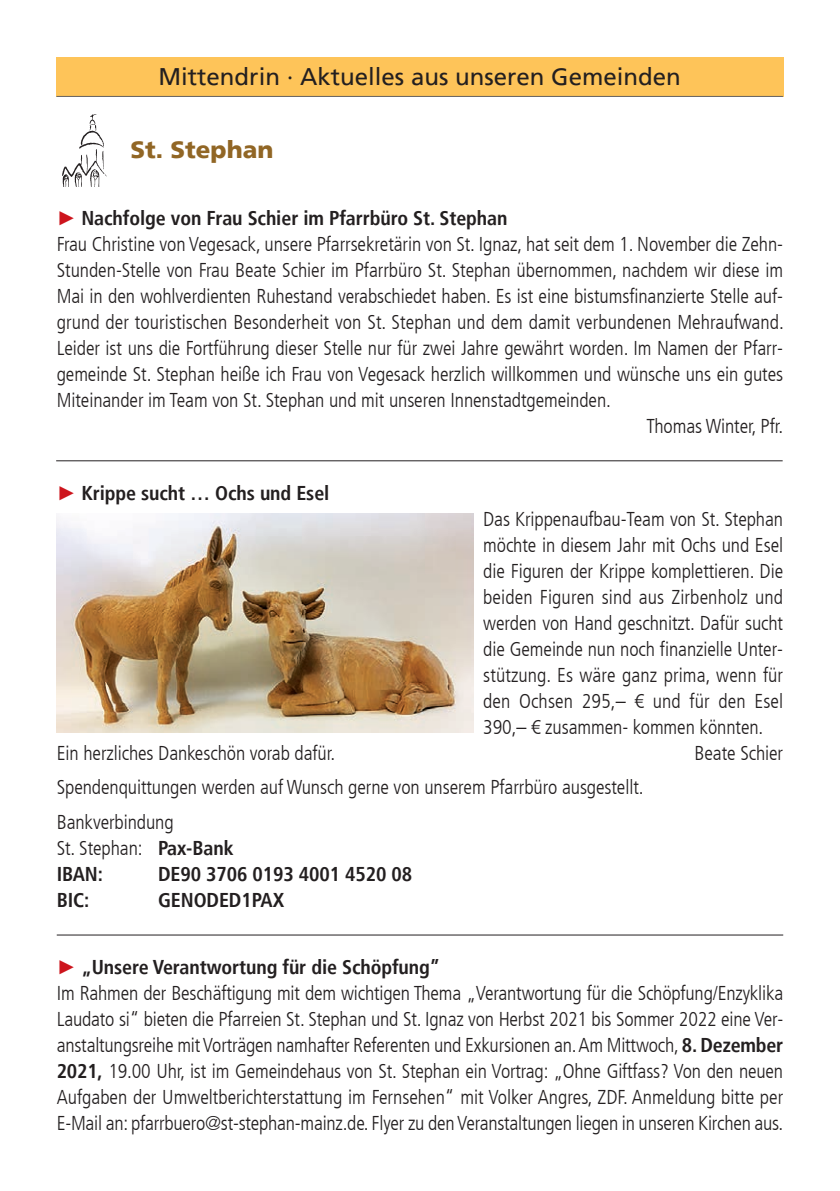
<style>
.page{position:relative;width:840px;height:1191px;background:#fff}
.page>*{position:absolute;margin:0;border:0;box-sizing:border-box;transform-origin:0 0}
.t1{font:24px "Frutiger LT";color:#231f20}
.t2{font:900 24px "Frutiger LT";color:#916625}
.t3{font:300 condensed 20px/26px "Frutiger LT";letter-spacing:-.005em;color:#231f20}
.t4{font:700 condensed 20px "Frutiger LT";letter-spacing:-.005em;color:#231f20}
.s1{font-family:"Arial";font-weight:400;font-stretch:normal;color:#cd151d}
.s2{font-weight:700}
</style>
<div class="page">
<div style="left:56px;top:57px;width:726px;height:39px;background:#fec459"></div>
<hr style="left:56px;top:96px;width:726px;height:1px;background:#636366">
<hr style="left:56px;top:460px;width:726px;height:1px;background:#231f20">
<img style="left:62px;top:114px;width:45px;height:72px">
<img style="left:57px;top:513px;width:416px;height:219px">
<hr style="left:57px;top:934px;width:725px;height:1px;background:#231f20">
<p class="t1" style="left:158px;top:62px;width:523px">Mittendrin · Aktuelles aus unseren Gemeinden</p>
<p class="t2" style="left:130px;top:135px;width:144px">St. Stephan</p>
<p class="t4" style="left:57px;top:206px;width:452px"><span class="s1">►</span> Nachfolge von Frau Schier im Pfarrbüro St. Stephan</p>
<p class="t3" style="left:57px;top:231px;width:727px">Frau Christine von Vegesack, unsere Pfarrsekretärin von St. Ignaz, hat seit dem 1. November die Zehn-</p>
<p class="t3" style="left:57px;top:257px;width:727px">Stunden-Stelle von Frau Beate Schier im Pfarrbüro St. Stephan übernommen, nachdem wir diese im</p>
<p class="t3" style="left:57px;top:283px;width:727px">Mai in den wohlverdienten Ruhestand verabschiedet haben. Es ist eine bistumsfinanzierte Stelle auf-</p>
<p class="t3" style="left:57px;top:309px;width:728px">grund der touristischen Besonderheit von St. Stephan und dem damit verbundenen Mehraufwand.</p>
<p class="t3" style="left:57px;top:335px;width:727px">Leider ist uns die Fortführung dieser Stelle nur für zwei Jahre gewährt worden. Im Namen der Pfarr-</p>
<p class="t3" style="left:57px;top:361px;width:727px">gemeinde St. Stephan heiße ich Frau von Vegesack herzlich willkommen und wünsche uns ein gutes</p>
<p class="t3" style="left:57px;top:387px;width:555px">Miteinander im Team von St. Stephan und mit unseren Innenstadtgemeinden.</p>
<p class="t3" style="left:646px;top:413px;width:138px">Thomas Winter, Pfr.</p>
<p class="t4" style="left:57px;top:481px;width:274px"><span class="s1">►</span> Krippe sucht … Ochs und Esel</p>
<p class="t3" style="left:483px;top:506px;width:301px;text-align:justify">Das Krippenaufbau-Team von St. Stephan möchte in diesem Jahr mit Ochs und Esel die Figuren der Krippe komplettieren. Die beiden Figuren sind aus Zirbenholz und werden von Hand geschnitzt. Dafür sucht die Gemeinde nun noch finanzielle Unter&shy;stützung. Es wäre ganz prima, wenn für den Ochsen 295,– € und für den Esel 390,– € zusammen- kommen könnten.</p>
<p class="t3" style="left:57px;top:740px;width:280px">Ein herzliches Dankeschön vorab dafür.</p>
<p class="t3" style="left:694px;top:740px;width:90px">Beate Schier</p>
<p class="t3" style="left:57px;top:774px;width:588px">Spendenquittungen werden auf Wunsch gerne von unserem Pfarrbüro ausgestellt.</p>
<p class="t3" style="left:57px;top:809px;width:178px">Bankverbindung<br>St. Stephan: <span class="s2">Pax-Bank<br>IBAN:</span></p>
<p class="t4" style="left:158px;top:862px;width:255px">DE90 3706 0193 4001 4520 08</p>
<p class="t4" style="left:57px;top:888px;width:34px">BIC:</p>
<p class="t4" style="left:158px;top:888px;width:128px">GENODED1PAX</p>
<p class="t3" style="left:57px;top:954px;width:727px"><span class="s1">►</span> <span class="s2">„Unsere Verantwortung für die Schöpfung”<br></span>Im Rahmen der Beschäftigung mit dem wichtigen Thema „Verantwortung für die Schöpfung/Enzyklika Laudato si“ bieten die Pfarreien St. Stephan und St. Ignaz von Herbst 2021 bis Sommer 2022 eine Ver&shy;anstaltungsreihe mit Vorträgen namhafter Referenten und Exkursionen an. Am Mittwoch, <span class="s2">8. Dezember 2021,</span> 19.00 Uhr, ist im Gemeindehaus von St. Stephan ein Vortrag: „Ohne Giftfass? Von den neuen Aufgaben der Umweltberichterstattung im Fernsehen“ mit Volker Angres, ZDF. Anmeldung bitte per E-Mail an: pfarrbuero@st-stephan-mainz.de. Flyer zu den Veranstaltungen liegen in unseren Kirchen aus.</p>
</div>
